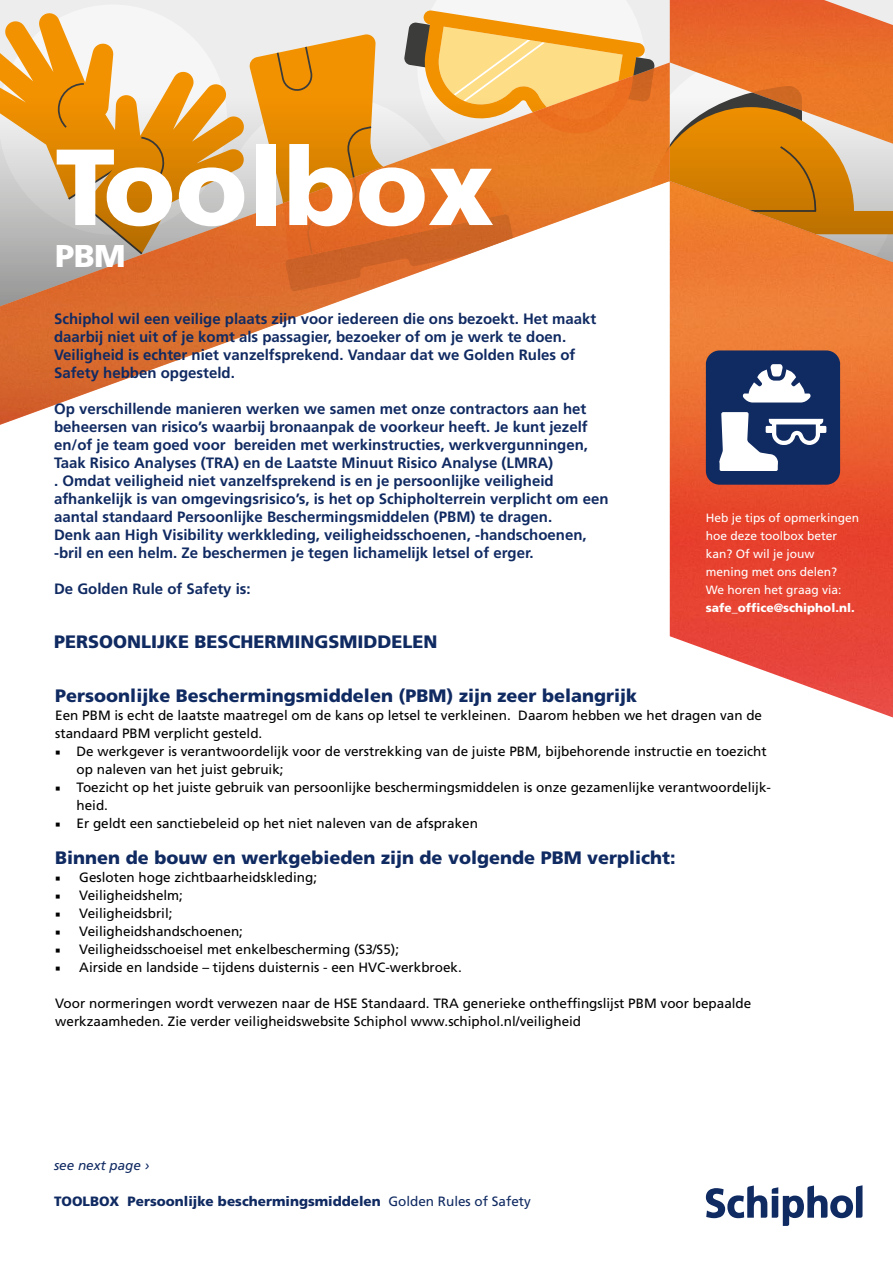
<style>
.page{position:relative;width:893px;height:1263px;background:#fff}
.page>*{position:absolute;margin:0;border:0;box-sizing:border-box;transform-origin:0 0}
.t1{font:900 108px "Frutiger LT Pro";color:#fff}
.t2{font:900 31.5px "Frutiger LT Pro";color:#fff}
.t3{font:900 18px "Frutiger LT Pro";color:#102a62}
.t4{font:700 15px/18px "Frutiger LT Pro";color:#102a62}
.t5{font:13.5px/18px "Frutiger LT Pro";color:#000}
.t6{font:900 13.5px "Frutiger LT Pro";color:#102a62}
.t7{font:italic 13.5px "Frutiger LT Pro";color:#102a62}
.t8{font:12px/18px "Frutiger LT Pro";color:#fff}
.t9{font:900 12px "Frutiger LT Pro";color:#fff}
.s1{font-family:"Minion Pro"}
.s2{font-weight:400}
</style>
<div class="page">
<img style="left:0;top:0;width:893px;height:634px">
<svg style="left:669px;top:634px;width:224px;height:583px"></svg>
<svg style="left:706px;top:1185px;width:156px;height:41px"></svg>
<svg style="left:706px;top:350px;width:134px;height:135px"></svg>
<h1 class="t1" style="left:55px;top:122px;width:440px">Toolbox</h1>
<h2 class="t2" style="left:55px;top:237px;width:72px">PBM</h2>
<p class="t4" style="left:54px;top:310px;width:544px">Schiphol wil een veilige plaats zijn voor iedereen die ons bezoekt. Het maakt daarbij niet uit of je komt als passagier, bezoeker of om je werk te doen.<br>Veiligheid is echter niet vanzelfsprekend. Vandaar dat we Golden Rules of Safety hebben opgesteld.</p>
<p class="t4" style="left:54px;top:400px;width:556px">Op verschillende manieren werken we samen met onze contractors aan het beheersen van risico’s waarbij bronaanpak de voorkeur heeft. Je kunt jezelf en/of je team goed voor bereiden met werkinstructies, werkvergunningen, Taak Risico Analyses (TRA) en de Laatste Minuut Risico Analyse (LMRA)<br>. Omdat veiligheid niet vanzelfsprekend is en je persoonlijke veiligheid afhankelijk is van omgevingsrisico’s, is het op Schipholterrein verplicht om een aantal standaard Persoonlijke Beschermingsmiddelen (PBM) te dragen.<br>Denk aan High Visibility werkkleding, veiligheidsschoenen, -handschoenen, -bril en een helm. Ze beschermen je tegen lichamelijk letsel of erger.</p>
<p class="t4" style="left:54px;top:580px;width:198px">De Golden Rule of Safety is:</p>
<p class="t3" style="left:54px;top:631px;width:385px">PERSOONLIJKE BESCHERMINGSMIDDELEN</p>
<p class="t8" style="left:706px;top:509px;width:155px">Heb je tips of opmerkingen hoe deze toolbox beter kan? Of wil je jouw mening met ons delen?<br>We horen het graag via:</p>
<p class="t9" style="left:706px;top:601px;width:150px">safe_office@schiphol.nl.</p>
<p class="t3" style="left:55px;top:685px;width:583px">Persoonlijke Beschermingsmiddelen (PBM) zijn zeer belangrijk</p>
<p class="t5" style="left:55px;top:706px;width:708px">Een PBM is echt de laatste maatregel om de kans op letsel te verkleinen. Daarom hebben we het dragen van de standaard PBM verplicht gesteld.</p>
<p class="t5" style="left:77px;top:742px;width:692px;text-indent:-21px"><span class="s1">■</span> De werkgever is verantwoordelijk voor de verstrekking van de juiste PBM, bijbehorende instructie en toezicht op naleven van het juist gebruik;</p>
<p class="t5" style="left:77px;top:778px;width:696px;text-indent:-21px"><span class="s1">■</span> Toezicht op het juiste gebruik van persoonlijke beschermingsmiddelen is onze gezamenlijke verantwoordelijk&shy;heid.</p>
<p class="t5" style="left:55px;top:814px;width:424px"><span class="s1">■</span> Er geldt een sanctiebeleid op het niet naleven van de afspraken</p>
<p class="t3" style="left:55px;top:847px;width:622px">Binnen de bouw en werkgebieden zijn de volgende PBM verplicht:</p>
<p class="t5" style="left:55px;top:868px;width:263px"><span class="s1">■</span> Gesloten hoge zichtbaarheidskleding;</p>
<p class="t5" style="left:55px;top:886px;width:129px"><span class="s1">■</span> Veiligheidshelm;</p>
<p class="t5" style="left:55px;top:904px;width:119px"><span class="s1">■</span> Veiligheidsbril;</p>
<p class="t5" style="left:55px;top:922px;width:189px"><span class="s1">■</span> Veiligheidshandschoenen;</p>
<p class="t5" style="left:55px;top:940px;width:345px"><span class="s1">■</span> Veiligheidsschoeisel met enkelbescherming (S3/S5);</p>
<p class="t5" style="left:55px;top:958px;width:408px"><span class="s1">■</span> Airside en landside – tijdens duisternis - een HVC-werkbroek.</p>
<p class="t5" style="left:55px;top:994px;width:698px">Voor normeringen wordt verwezen naar de HSE Standaard. TRA generieke ontheffingslijst PBM voor bepaalde werkzaamheden. Zie verder veiligheidswebsite Schiphol www.schiphol.nl/veiligheid</p>
<p class="t7" style="left:54px;top:1157px;width:97px">see next page ›</p>
<p class="t6" style="left:54px;top:1193px;width:478px">TOOLBOX Persoonlijke beschermingsmiddelen <span class="s2">Golden Rules of Safety</span></p>
</div>
